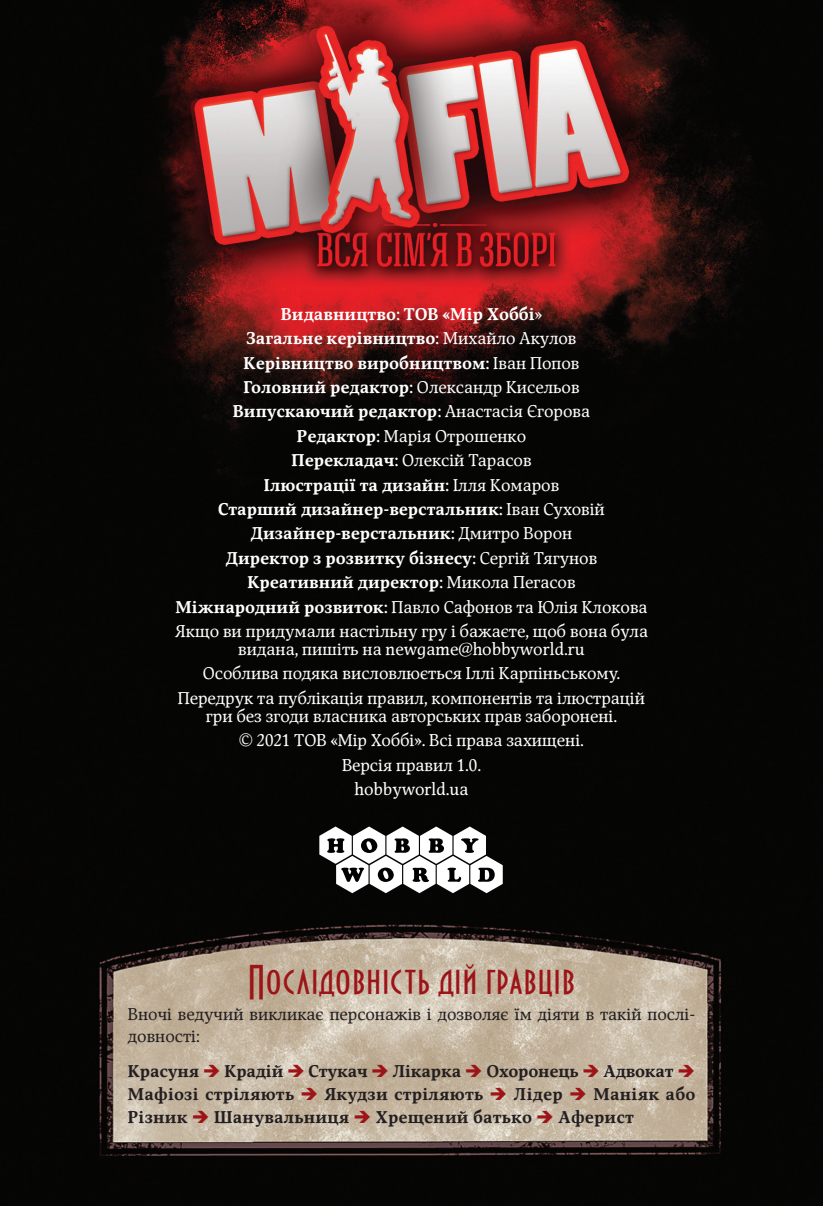
<style>
.page{position:relative;width:823px;height:1206px;background:#fff}
.page>*{position:absolute;margin:0;border:0;box-sizing:border-box;transform-origin:0 0}
.t1{font:31.5px "Bankir Retro";color:#9c1418}
.t2{font:700 16.88px/24.3px "Mirandolina";color:#fff;text-align:center}
.t3{font:16.88px/24.3px "Mirandolina";color:#fff;text-align:center}
.t4{font:700 16.88px/22.9px "Mirandolina";letter-spacing:.01em;color:#231f20;text-align:justify}
.t5{font:16.88px/21.6px "Mirandolina";color:#231f20}
.s1{font-weight:400}
.s2{color:#9c1418}
</style>
<div class="page">
<img style="left:0;top:0;width:823px;height:1205px">
<svg style="left:319px;top:826px;width:184px;height:67px"></svg>
<p class="t2" style="left:175px;top:302px;width:475px">Видавництво: ТОВ «Мiр Хоббi<span class="s1">»<br></span>Загальне керiвництво: <span class="s1">Михайло Акулов<br></span>Керiвництво виробництвом: <span class="s1">Іван Попов<br></span>Головний редактор: <span class="s1">Олександр Кисельов<br></span>Випускаючий редактор: <span class="s1">Анастасія Єгорова<br></span>Редактор: <span class="s1">Марія Отрошенко<br></span>Перекладач: <span class="s1">Олексій Тарасов<br></span>Ілюстрації та дизайн: <span class="s1">Ілля Комаров<br></span>Старший дизайнер-верстальник: <span class="s1">Іван Суховій </span>Дизайнер-верстальник: <span class="s1">Дмитро Ворон<br></span>Директор з розвитку бiзнесу: <span class="s1">Сергій Тягунов </span>Креативний директор: <span class="s1">Микола Пегасов<br></span>Міжнародний розвиток: <span class="s1">Павло Сафонов та Юлія Клокова Якщо ви придумали настільну гру і бажаєте, щоб вона була</span></p>
<p class="t3" style="left:178px;top:637px;width:469px">видана, пишіть на newgame@hobbyworld.ru<br>Особлива подяка висловлюється Іллі Карпіньському.<br>Передрук та публікація правил, компонентів та ілюстрацій</p>
<p class="t3" style="left:206px;top:704px;width:413px">гри без згоди власника авторських прав заборонені. © 2021 ТОВ «Мір Хоббі». Всі права захищені.<br>Версія правил 1.0.<br>hobbyworld.ua</p>
<h1 class="t1" style="left:248px;top:956px;width:329px">Послідовність дій гравців</h1>
<p class="t5" style="left:128px;top:1003px;width:569px">Вночі ведучий викликає персонажів і дозволяє їм діяти в такій послі&shy;довності:</p>
<p class="t4" style="left:128px;top:1060px;width:569px">Красуня <span class="s2">➔</span> Крадій <span class="s2">➔</span> Стукач <span class="s2">➔</span> Лікарка <span class="s2">➔</span> Охоронець <span class="s2">➔</span> Адвокат <span class="s2">➔ </span>Мафіозі стріляють <span class="s2">➔</span> Якудзи стріляють <span class="s2">➔</span> Лідер <span class="s2">➔</span> Маніяк або Різник <span class="s2">➔</span> Шанувальниця <span class="s2">➔</span> Хрещений батько <span class="s2">➔</span> Аферист</p>
</div>
